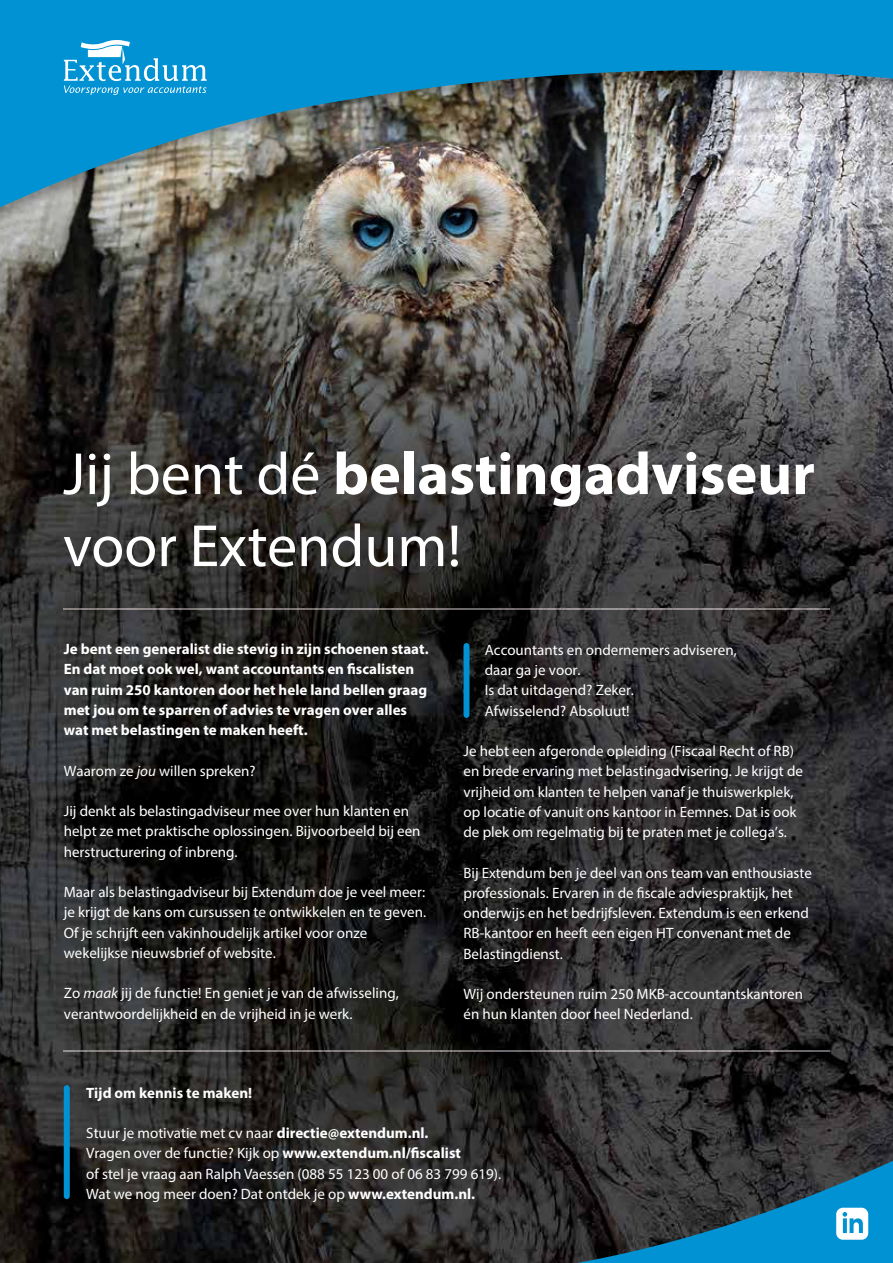
<style>
.page{position:relative;width:893px;height:1263px;background:#fff}
.page>*{position:absolute;margin:0;border:0;box-sizing:border-box;transform-origin:0 0}
.t1{font:60px/72px "Myriad Pro";color:#fff}
.t2{font:15px/20.2px "Myriad Pro";color:#fff}
.t3{font:700 15px/20.2px "Myriad Pro";color:#fff}
.s1{font-weight:700}
.s2{font-style:italic}
</style>
<div class="page">
<img style="left:0;top:213px;width:893px;height:1050px">
<img style="left:0;top:0;width:893px;height:213px">
<svg style="left:64px;top:37px;width:143px;height:58px;background:#34a8db"></svg>
<div style="left:463px;top:646px;width:6px;height:69px;background:#0092d3"></div>
<img style="left:64px;top:1050px;width:765px;height:1px">
<img style="left:64px;top:609px;width:765px;height:1px">
<div style="left:64px;top:1088px;width:6px;height:108px;background:#0092d3"></div>
<svg style="left:497px;top:1155px;width:396px;height:108px;background:#255165"></svg>
<h1 class="t1" style="left:63px;top:437px;width:753px">Jij bent dé <span class="s1">belastingadviseur </span>voor Extendum!</h1>
<p class="t3" style="left:64px;top:638px;width:366px">Je bent een generalist die stevig in zijn schoenen staat.<br>En dat moet ook wel, want accountants en fiscalisten van ruim 250 kantoren door het hele land bellen graag met jou om te sparren of advies te vragen over alles wat met belastingen te maken heeft.</p>
<p class="t2" style="left:64px;top:760px;width:193px">Waarom ze <span class="s2">jou</span> willen spreken?</p>
<p class="t2" style="left:64px;top:801px;width:358px">Jij denkt als belastingadviseur mee over hun klanten en helpt ze met praktische oplossingen. Bijvoorbeeld bij een herstructurering of inbreng.</p>
<p class="t2" style="left:64px;top:882px;width:364px">Maar als belastingadviseur bij Extendum doe je veel meer: je krijgt de kans om cursussen te ontwikkelen en te geven.<br>Of je schrijft een vakinhoudelijk artikel voor onze wekelijkse nieuwsbrief of website.</p>
<p class="t2" style="left:64px;top:983px;width:337px">Zo <span class="s2">maak</span> jij de functie! En geniet je van de afwisseling, verantwoordelijkheid en de vrijheid in je werk.</p>
<p class="t2" style="left:485px;top:639px;width:254px">Accountants en ondernemers adviseren, daar ga je voor.<br>Is dat uitdagend? Zeker.<br>Afwisselend? Absoluut!</p>
<p class="t2" style="left:463px;top:741px;width:341px">Je hebt een afgeronde opleiding (Fiscaal Recht of RB) en brede ervaring met belastingadvisering. Je krijgt de vrijheid om klanten te helpen vanaf je thuiswerkplek, op locatie of vanuit ons kantoor in Eemnes. Dat is ook de plek om regelmatig bij te praten met je collega’s.</p>
<p class="t2" style="left:463px;top:862px;width:350px">Bij Extendum ben je deel van ons team van enthousiaste professionals. Ervaren in de fiscale adviespraktijk, het onderwijs en het bedrijfsleven. Extendum is een erkend RB-kantoor en heeft een eigen HT convenant met de Belastingdienst.</p>
<p class="t2" style="left:463px;top:984px;width:341px">Wij ondersteunen ruim 250 MKB-accountantskantoren én hun klanten door heel Nederland.</p>
<p class="t3" style="left:86px;top:1082px;width:167px">Tijd om kennis te maken!</p>
<p class="t2" style="left:86px;top:1123px;width:416px">Stuur je motivatie met cv naar <span class="s1">directie@extendum.nl.<br></span>Vragen over de functie? Kijk op <span class="s1">www.extendum.nl/fiscalist<br></span>of stel je vraag aan Ralph Vaessen (088 55 123 00 of 06 83 799 619).<br>Wat we nog meer doen? Dat ontdek je op <span class="s1">www.extendum.nl.</span></p>
</div>
